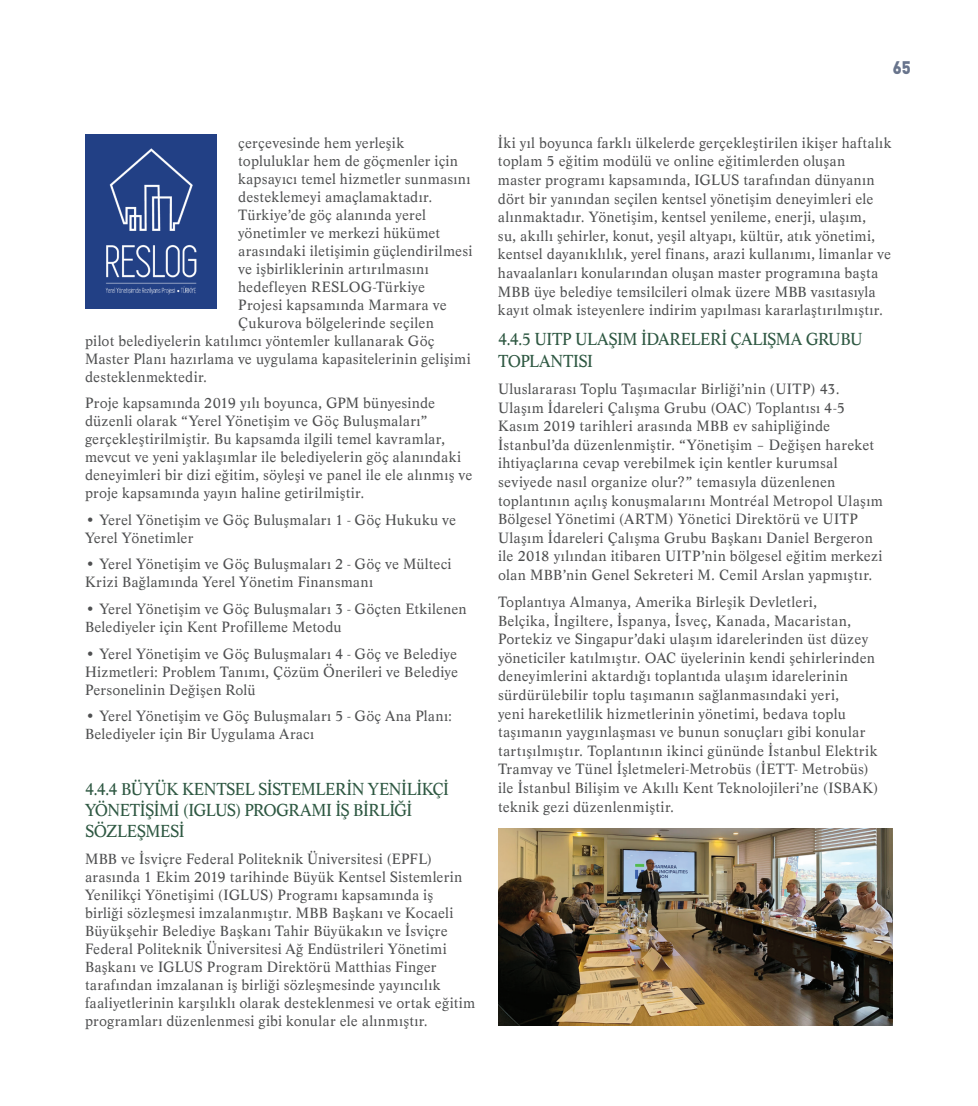
<style>
.page{position:relative;width:978px;height:1106px;background:#fff}
.page>*{position:absolute;margin:0;border:0;box-sizing:border-box;transform-origin:0 0}
.t1{font:18px/21px "Lyon";letter-spacing:-.025em;color:#2e5842}
.t2{font:900 18px "DIN Pro";color:#68748c;scale:.9 1}
.t3{font:15.45px/18.6px "Lyon";letter-spacing:.015em;color:#4e4f50}
</style>
<div class="page">
<img style="left:498px;top:828px;width:395px;height:198px">
<div style="left:85px;top:134px;width:132px;height:175px;background:#224085"></div>
<img style="left:105px;top:148px;width:92px;height:147px">
<p class="t2" style="left:893px;top:52px;width:22px">65</p>
<p class="t3" style="left:238px;top:134px;width:167px">çerçevesinde hem yerleşik</p>
<p class="t3" style="left:238px;top:152px;width:221px">topluluklar hem de göçmenler için</p>
<p class="t3" style="left:238px;top:169px;width:234px">kapsayıcı temel hizmetler sunmasını</p>
<p class="t3" style="left:238px;top:187px;width:196px">desteklemeyi amaçlamaktadır.</p>
<p class="t3" style="left:238px;top:205px;width:189px">Türkiye’de göç alanında yerel</p>
<p class="t3" style="left:238px;top:223px;width:203px">yönetimler ve merkezi hükümet</p>
<p class="t3" style="left:238px;top:241px;width:236px">arasındaki iletişimin güçlendirilmesi</p>
<p class="t3" style="left:238px;top:259px;width:192px">ve işbirliklerinin artırılmasını</p>
<p class="t3" style="left:238px;top:277px;width:188px">hedefleyen RESLOG-Türkiye</p>
<p class="t3" style="left:238px;top:295px;width:210px">Projesi kapsamında Marmara ve</p>
<p class="t3" style="left:238px;top:313px;width:197px">Çukurova bölgelerinde seçilen</p>
<p class="t3" style="left:85px;top:331px;width:351px">pilot belediyelerin katılımcı yöntemler kullanarak Göç</p>
<p class="t3" style="left:85px;top:349px;width:387px">Master Planı hazırlama ve uygulama kapasitelerinin gelişimi</p>
<p class="t3" style="left:85px;top:367px;width:124px">desteklenmektedir.</p>
<p class="t3" style="left:85px;top:394px;width:389px;line-height:18px">Proje kapsamında 2019 yılı boyunca, GPM bünyesinde düzenli olarak “Yerel Yönetişim ve Göç Buluşmaları” gerçekleştirilmiştir. Bu kapsamda ilgili temel kavramlar, mevcut ve yeni yaklaşımlar ile belediyelerin göç alanındaki deneyimleri bir dizi eğitim, söyleşi ve panel ile ele alınmış ve proje kapsamında yayın haline getirilmiştir.</p>
<p class="t3" style="left:85px;top:511px;width:373px;line-height:18px">• Yerel Yönetişim ve Göç Buluşmaları 1 - Göç Hukuku ve<br>Yerel Yönetimler</p>
<p class="t3" style="left:85px;top:555px;width:368px;line-height:18px">• Yerel Yönetişim ve Göç Buluşmaları 2 - Göç ve Mülteci<br>Krizi Bağlamında Yerel Yönetim Finansmanı</p>
<p class="t3" style="left:85px;top:600px;width:383px;line-height:18px">• Yerel Yönetişim ve Göç Buluşmaları 3 - Göçten Etkilenen<br>Belediyeler için Kent Profilleme Metodu</p>
<p class="t3" style="left:85px;top:644px;width:375px;line-height:18px;text-align:justify">• Yerel Yönetişim ve Göç Buluşmaları 4 - Göç ve Belediye Hizmetleri: Problem Tanımı, Çözüm Önerileri ve Belediye Personelinin Değişen Rolü</p>
<p class="t3" style="left:85px;top:707px;width:369px;line-height:18px">• Yerel Yönetişim ve Göç Buluşmaları 5 - Göç Ana Planı:<br>Belediyeler için Bir Uygulama Aracı</p>
<p class="t1" style="left:85px;top:779px;width:366px">4.4.4 BÜYÜK KENTSEL SİSTEMLERİN YENİLİKÇİ<br>YÖNETİŞİMİ (IGLUS) PROGRAMI İŞ BİRLİĞİ<br>SÖZLEŞMESİ</p>
<p class="t3" style="left:85px;top:849px;width:392px;line-height:18px">MBB ve İsviçre Federal Politeknik Üniversitesi (EPFL) arasında 1 Ekim 2019 tarihinde Büyük Kentsel Sistemlerin Yenilikçi Yönetişimi (IGLUS) Programı kapsamında iş birliği sözleşmesi imzalanmıştır. MBB Başkanı ve Kocaeli Büyükşehir Belediye Başkanı Tahir Büyükakın ve İsviçre Federal Politeknik Üniversitesi Ağ Endüstrileri Yönetimi Başkanı ve IGLUS Program Direktörü Matthias Finger tarafından imzalanan iş birliği sözleşmesinde yayıncılık faaliyetlerinin karşılıklı olarak desteklenmesi ve ortak eğitim programları düzenlenmesi gibi konular ele alınmıştır.</p>
<p class="t3" style="left:498px;top:134px;width:395px">İki yıl boyunca farklı ülkelerde gerçekleştirilen ikişer haftalık toplam 5 eğitim modülü ve online eğitimlerden oluşan master programı kapsamında, IGLUS tarafından dünyanın dört bir yanından seçilen kentsel yönetişim deneyimleri ele alınmaktadır. Yönetişim, kentsel yenileme, enerji, ulaşım,<br>su, akıllı şehirler, konut, yeşil altyapı, kültür, atık yönetimi, kentsel dayanıklılık, yerel finans, arazi kullanımı, limanlar ve havaalanları konularından oluşan master programına başta MBB üye belediye temsilcileri olmak üzere MBB vasıtasıyla kayıt olmak isteyenlere indirim yapılması kararlaştırılmıştır.</p>
<p class="t1" style="left:498px;top:329px;width:366px;line-height:21.6px">4.4.5 UITP ULAŞIM İDARELERİ ÇALIŞMA GRUBU<br>TOPLANTISI</p>
<p class="t3" style="left:498px;top:380px;width:386px">Uluslararası Toplu Taşımacılar Birliği’nin (UITP) 43.<br>Ulaşım İdareleri Çalışma Grubu (OAC) Toplantısı 4-5<br>Kasım 2019 tarihleri arasında MBB ev sahipliğinde İstanbul’da düzenlenmiştir. “Yönetişim – Değişen hareket ihtiyaçlarına cevap verebilmek için kentler kurumsal seviyede nasıl organize olur?” temasıyla düzenlenen toplantının açılış konuşmalarını Montréal Metropol Ulaşım Bölgesel Yönetimi (ARTM) Yönetici Direktörü ve UITP Ulaşım İdareleri Çalışma Grubu Başkanı Daniel Bergeron ile 2018 yılından itibaren UITP’nin bölgesel eğitim merkezi olan MBB’nin Genel Sekreteri M. Cemil Arslan yapmıştır.</p>
<p class="t3" style="left:498px;top:593px;width:382px">Toplantıya Almanya, Amerika Birleşik Devletleri,<br>Belçika, İngiltere, İspanya, İsveç, Kanada, Macaristan, Portekiz ve Singapur’daki ulaşım idarelerinden üst düzey yöneticiler katılmıştır. OAC üyelerinin kendi şehirlerinden deneyimlerini aktardığı toplantıda ulaşım idarelerinin sürdürülebilir toplu taşımanın sağlanmasındaki yeri,<br>yeni hareketlilik hizmetlerinin yönetimi, bedava toplu taşımanın yaygınlaşması ve bunun sonuçları gibi konular tartışılmıştır. Toplantının ikinci gününde İstanbul Elektrik Tramvay ve Tünel İşletmeleri-Metrobüs (İETT- Metrobüs) ile İstanbul Bilişim ve Akıllı Kent Teknolojileri’ne (ISBAK) teknik gezi düzenlenmiştir.</p>
</div>
